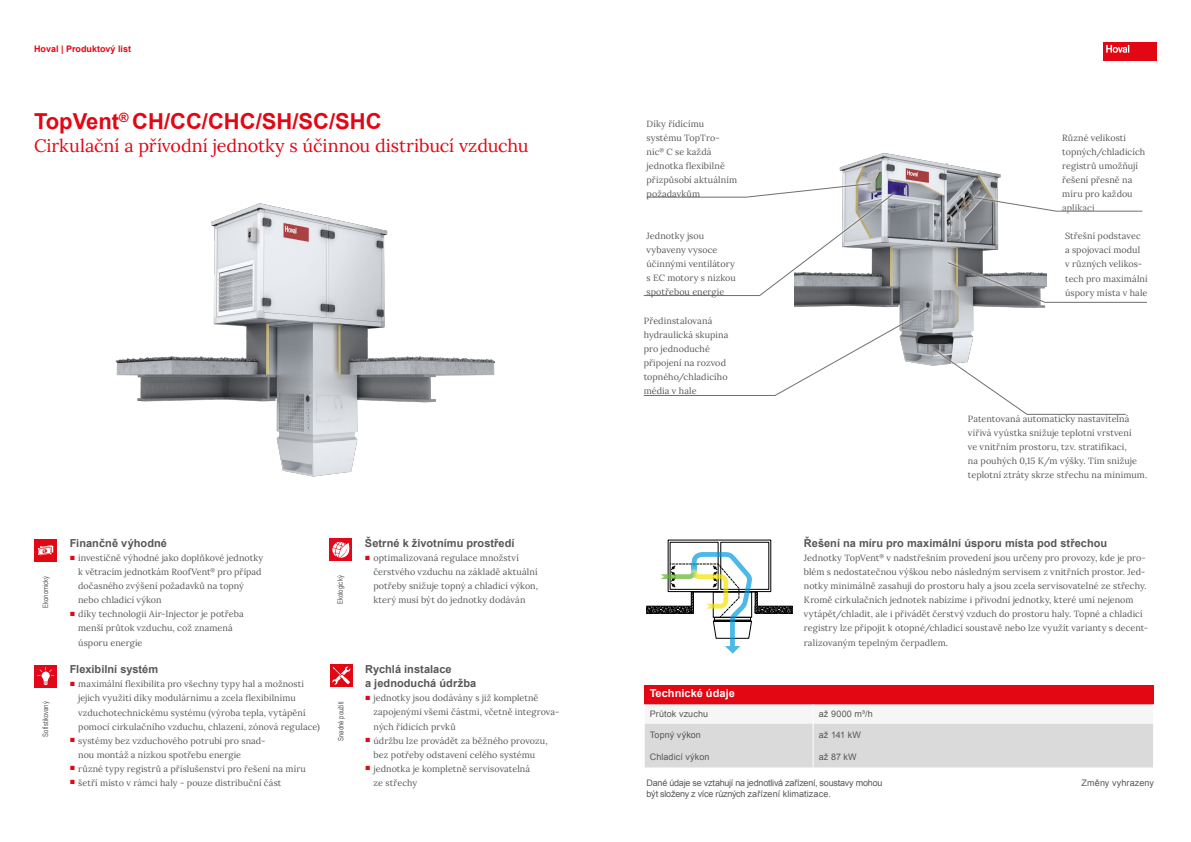
<style>
.page{position:relative;width:1191px;height:842px;background:#fff}
.page>*{position:absolute;margin:0;border:0;box-sizing:border-box;transform-origin:0 0}
.t1{font:700 22px "Arial";color:#e30613}
.t2{font:18px "Lora";letter-spacing:-.005em;color:#e30613}
.t3{font:700 11px/14px "Arial";letter-spacing:.005em;color:#575756}
.t4{font:700 11px "Arial";letter-spacing:.005em;color:#fff}
.t5{font:9px/14px "Lora";letter-spacing:.01em;color:#575756}
.t6{font:9px/11px "Arial";letter-spacing:-.005em;color:#575756}
.t7{font:9px "Arial";letter-spacing:.015em;color:#575756}
.t8{font:700 9px "Arial";color:#e30613}
.t9{font:7.5px "Arial Narrow";letter-spacing:.015em;color:#575756;scale:.95 1}
</style>
<div class="page">
<img style="left:115px;top:203px;width:380px;height:274px">
<img style="left:794px;top:152px;width:252px;height:157px">
<svg style="left:794px;top:190px;width:103px;height:109px"></svg>
<div style="left:644px;top:180px;width:229px;height:20px;background:#fff"></div>
<svg style="left:643px;top:183px;width:252px;height:113px"></svg>
<div style="left:641px;top:306px;width:290px;height:93px;background:#fff"></div>
<svg style="left:643px;top:309px;width:483px;height:106px"></svg>
<svg style="left:945px;top:259px;width:101px;height:47px"></svg>
<svg style="left:947px;top:262px;width:200px;height:41px"></svg>
<div style="left:644px;top:685px;width:509px;height:19px;background:#e30613"></div>
<svg style="left:644px;top:704px;width:510px;height:63px"></svg>
<svg style="left:648px;top:608px;width:12px;height:3px"></svg>
<div style="left:646px;top:606px;width:47px;height:7px;border:1px solid #000"></div>
<svg style="left:757px;top:608px;width:33px;height:3px"></svg>
<div style="left:755px;top:606px;width:37px;height:7px;border:1px solid #000"></div>
<div style="left:755px;top:592px;width:2px;height:21px;border:1px solid #000"></div>
<div style="left:670px;top:542px;width:48px;height:47px;border:1px solid #000"></div>
<hr style="left:691px;top:592px;width:66px;height:1px;background:#e3e3e3">
<div style="left:691px;top:591px;width:66px;height:1px;border:1px solid #000"></div>
<div style="left:720px;top:542px;width:49px;height:47px;border:1px solid #000"></div>
<svg style="left:660px;top:552px;width:92px;height:102px"></svg>
<svg style="left:971px;top:194px;width:172px;height:20px"></svg>
<svg style="left:973px;top:197px;width:169px;height:15px"></svg>
<div style="left:34px;top:539px;width:23px;height:23px;background:#e30613"></div>
<svg style="left:38px;top:545px;width:15px;height:11px"></svg>
<div style="left:34px;top:665px;width:23px;height:22px;background:#e2071b"></div>
<svg style="left:37px;top:667px;width:17px;height:18px"></svg>
<div style="left:329px;top:538px;width:23px;height:23px;background:#e2071b"></div>
<svg style="left:332px;top:542px;width:18px;height:16px"></svg>
<div style="left:330px;top:664px;width:22px;height:23px;background:#e30613"></div>
<svg style="left:332px;top:666px;width:18px;height:19px"></svg>
<div style="left:1103px;top:42px;width:54px;height:18px;background:#e30613"></div>
<svg style="left:1106px;top:45px;width:23px;height:8px"></svg>
<p class="t8" style="left:34px;top:43px;width:99px">Hoval | Produktový list</p>
<h1 class="t1" style="left:34px;top:107px;width:349px">TopVent<sup>®</sup> CH/CC/CHC/SH/SC/SHC</h1>
<h2 class="t2" style="left:34px;top:132px;width:496px">Cirkulační a přívodní jednotky s účinnou distribucí vzduchu</h2>
<p class="t9" style="left:40px;top:608px;width:36px;rotate:-90deg">Ekonomický</p>
<p class="t9" style="left:40px;top:737px;width:39px;rotate:-90deg">Sofistikovaný</p>
<p class="t3" style="left:70px;top:537px;width:99px">Finančně výhodné</p>
<p class="t5" style="left:78px;top:551px;width:187px;text-indent:-9px"><sup>■</sup> investičně výhodné jako doplňkové jednotky k větracím jednotkám RoofVent<sup>®</sup> pro případ dočasného zvýšení požadavků na topný nebo chladicí výkon</p>
<p class="t5" style="left:78px;top:607px;width:167px;text-indent:-9px"><sup>■</sup> díky technologii Air-Injector je potřeba menší průtok vzduchu, což znamená úsporu energie</p>
<p class="t3" style="left:70px;top:663px;width:90px">Flexibilní systém</p>
<p class="t5" style="left:78px;top:677px;width:243px;text-indent:-9px"><sup>■</sup> maximální flexibilita pro všechny typy hal a možnosti jejich využití díky modulárnímu a zcela flexibilnímu vzduchotechnickému systému (výroba tepla, vytápění pomocí cirkulačního vzduchu, chlazení, zónová regulace)</p>
<p class="t5" style="left:78px;top:733px;width:189px;text-indent:-9px"><sup>■</sup> systémy bez vzduchového potrubí pro snad&shy;nou montáž a nízkou spotřebu energie</p>
<p class="t5" style="left:70px;top:761px;width:238px"><sup>■</sup> různé typy registrů a příslušenství pro řešení na míru</p>
<p class="t5" style="left:70px;top:775px;width:213px"><sup>■</sup> šetří místo v rámci haly - pouze distribuční část</p>
<p class="t9" style="left:334px;top:604px;width:32px;rotate:-90deg">Ekologický</p>
<p class="t9" style="left:335px;top:741px;width:44px;rotate:-90deg">Snadné použití</p>
<p class="t3" style="left:365px;top:537px;width:151px">Šetrné k životnímu prostředí</p>
<p class="t5" style="left:373px;top:551px;width:166px;text-indent:-9px"><sup>■</sup> optimalizovaná regulace množství čerstvého vzduchu na základě aktuální potřeby snižuje topný a chladicí výkon, který musí být do jednotky dodáván</p>
<p class="t3" style="left:365px;top:663px;width:113px">Rychlá instalace<br>a jednoduchá údržba</p>
<p class="t5" style="left:373px;top:691px;width:187px;text-indent:-9px"><sup>■</sup> jednotky jsou dodávány s již kompletně zapojenými všemi částmi, včetně integrova&shy;ných řídicích prvků</p>
<p class="t5" style="left:365px;top:733px;width:184px;text-align:center"><sup>■</sup> údržbu lze provádět za běžného provozu, bez potřeby odstavení celého systému</p>
<p class="t5" style="left:373px;top:761px;width:158px;text-indent:-9px"><sup>■</sup> jednotka je kompletně servisovatelná ze střechy</p>
<p class="t5" style="left:646px;top:117px;width:92px">Díky řídícímu systému TopTro&shy;nic<sup>®</sup> C se každá jednotka flexibilně přizpůsobí aktuálním požadavkům</p>
<p class="t5" style="left:646px;top:229px;width:91px">Jednotky jsou vybaveny vysoce účinnými ventilátory s EC motory s nízkou spotřebou energie</p>
<p class="t5" style="left:643px;top:313px;width:86px">Předinstalovaná hydraulická skupina pro jednoduché připojení na rozvod topného/chladicího média v hale</p>
<p class="t5" style="left:1062px;top:131px;width:84px">Různé velikosti topných/chladicích registrů umožňují řešení přesně na míru pro každou aplikaci</p>
<p class="t5" style="left:1065px;top:229px;width:84px">Střešní podstavec<br>a spojovací modul<br>v různých velikos&shy;tech pro maximální úspory místa v hale</p>
<p class="t5" style="left:968px;top:411px;width:181px">Patentovaná automaticky nastavitelná vířivá vyústka snižuje teplotní vrstvení<br>ve vnitřním prostoru, tzv. stratifikaci,<br>na pouhých 0,15 K/m výšky. Tím snižuje teplotní ztráty skrze střechu na minimum.</p>
<p class="t3" style="left:804px;top:537px;width:305px">Řešení na míru pro maximální úsporu místa pod střechou</p>
<p class="t5" style="left:804px;top:551px;width:346px">Jednotky TopVent<sup>®</sup> v nadstřešním provedení jsou určeny pro provozy, kde je pro&shy;blém s nedostatečnou výškou nebo následným servisem z vnitřních prostor. Jed&shy;notky minimálně zasahují do prostoru haly a jsou zcela servisovatelné ze střechy.<br>Kromě cirkulačních jednotek nabízíme i přívodní jednotky, které umí nejenom vytápět/chladit, ale i přivádět čerstvý vzduch do prostoru haly. Topné a chladicí registry lze připojit k otopné/chladicí soustavě nebo lze využít varianty s decent&shy;ralizovaným tepelným čerpadlem.</p>
<p class="t4" style="left:650px;top:686px;width:87px">Technické údaje</p>
<p class="t6" style="left:650px;top:709px;width:60px">Průtok vzuchu</p>
<p class="t6" style="left:818px;top:709px;width:56px">až 9000 m³/h</p>
<p class="t7" style="left:650px;top:729px;width:53px">Topný výkon</p>
<p class="t6" style="left:818px;top:729px;width:44px">až 141 kW</p>
<p class="t6" style="left:650px;top:751px;width:61px">Chladicí výkon</p>
<p class="t6" style="left:818px;top:751px;width:40px">až 87 kW</p>
<p class="t6" style="left:646px;top:777px;width:237px">Dané údaje se vztahují na jednotlivá zařízení, soustavy mohou být složeny z více různých zařízení klimatizace.</p>
<p class="t7" style="left:1081px;top:776px;width:74px">Změny vyhrazeny</p>
</div>
